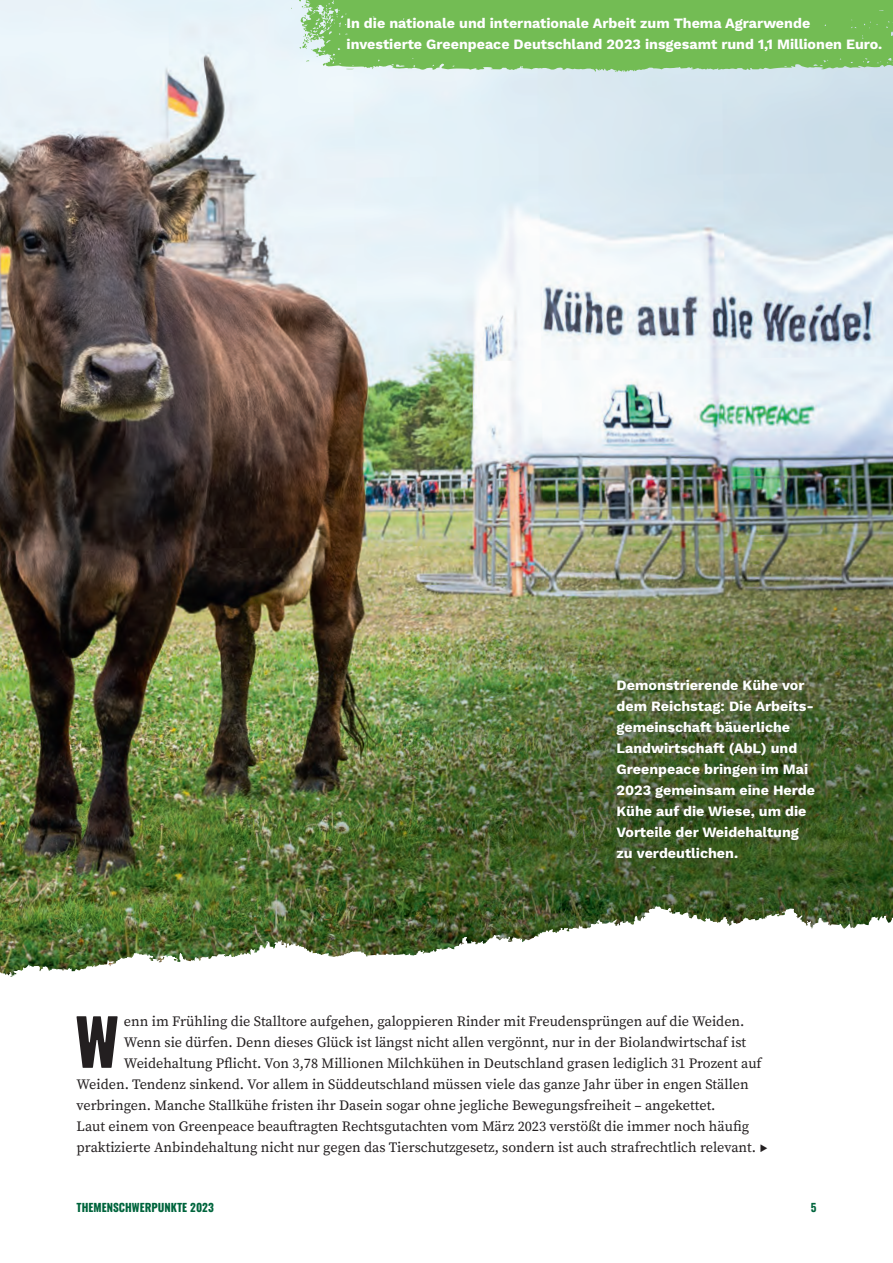
<style>
.page{position:relative;width:893px;height:1263px;background:#fff}
.page>*{position:absolute;margin:0;border:0;box-sizing:border-box;transform-origin:0 0}
.Fließtext_Thema__ohne_Einzug{font:14.25px "Source Serif Pro";color:#231f20}
.BU_und_Intro{font:700 14.25px/21px "Work Sans";color:#fff}
.Intro_weiß__nicht_auf_Raster{font:700 14.25px/21px "Work Sans";color:#fff}
.Footertitel{font:11.25px "Zodiac Sans";color:#01653d}
</style>
<div class="page">
<img style="left:0;top:0;width:893px;height:906px">
<img style="left:0;top:906px;width:893px;height:71px">
<svg style="left:291px;top:0;width:602px;height:72px;background:#7dc063"></svg>
<div style="left:608px;top:670px;width:216px;height:197px;background:#231f20;opacity:.35"></div>
<svg style="left:76px;top:1016px;width:42px;height:52px"></svg>
<p class="Intro_weiß__nicht_auf_Raster" style="left:347px;top:12px;width:537px">In die nationale und internationale Arbeit zum Thema Agrarwende investierte Greenpeace Deutschland 2023 insgesamt rund 1,1 Millionen Euro.</p>
<p class="BU_und_Intro" style="left:617px;top:674px;width:200px">Demonstrierende Kühe vor dem Reichstag: Die Arbeits&shy;gemeinschaft bäuerliche<br>Landwirtschaft (AbL) und<br>Greenpeace bringen im Mai<br>2023 gemeinsam eine Herde<br>Kühe auf die Wiese, um die<br>Vorteile der Weidehaltung zu verdeutlichen.</p>
<p class="Fließtext_Thema__ohne_Einzug" style="left:124px;top:1012px;width:622px">enn im Frühling die Stalltore aufgehen, galoppieren Rinder mit Freudensprüngen auf die Weiden.</p>
<p class="Fließtext_Thema__ohne_Einzug" style="left:124px;top:1033px;width:624px">Wenn sie dürfen. Denn dieses Glück ist längst nicht allen vergönnt, nur in der Biolandwirtschaf ist</p>
<p class="Fließtext_Thema__ohne_Einzug" style="left:124px;top:1054px;width:639px">Weidehaltung Pflicht. Von 3,78 Millionen Milchkühen in Deutschland grasen lediglich 31 Prozent auf</p>
<p class="Fließtext_Thema__ohne_Einzug" style="left:77px;top:1075px;width:674px">Weiden. Tendenz sinkend. Vor allem in Süddeutschland müssen viele das ganze Jahr über in engen Ställen</p>
<p class="Fließtext_Thema__ohne_Einzug" style="left:77px;top:1096px;width:640px">verbringen. Manche Stallkühe fristen ihr Dasein sogar ohne jegliche Bewegungsfreiheit – angekettet.</p>
<p class="Fließtext_Thema__ohne_Einzug" style="left:77px;top:1117px;width:674px">Laut einem von Greenpeace beauftragten Rechtsgutachten vom März 2023 verstößt die immer noch häufig</p>
<p class="Fließtext_Thema__ohne_Einzug" style="left:77px;top:1138px;width:693px">praktizierte Anbindehaltung nicht nur gegen das Tierschutzgesetz, sondern ist auch strafrechtlich relevant. ▶</p>
<p class="Footertitel" style="left:77px;top:1201px;width:139px">THEMENSCHWERPUNKTE 2023</p>
<p class="Footertitel" style="left:811px;top:1201px;width:7px">5</p>
</div>
